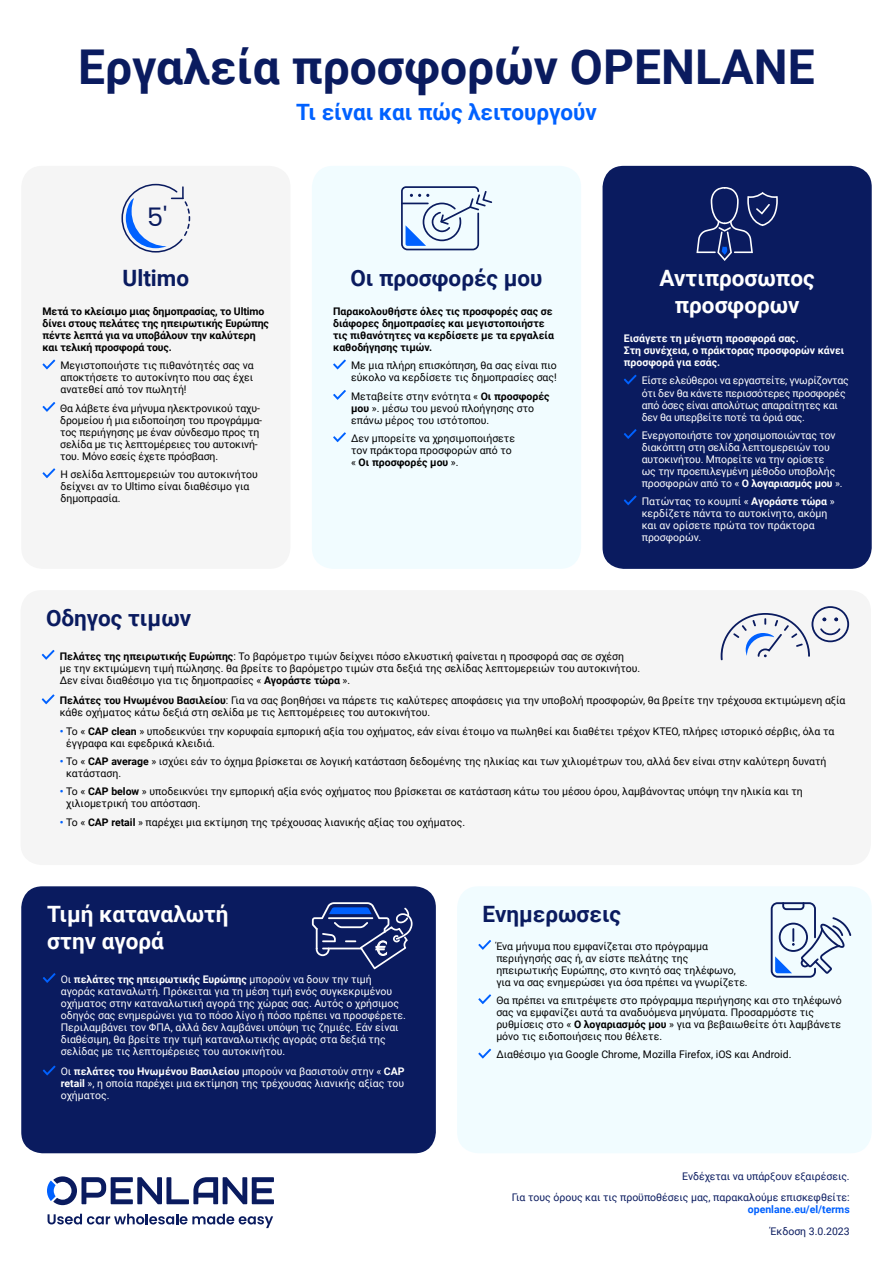
<style>
.page{position:relative;width:893px;height:1263px;background:#fff}
.page>*{position:absolute;margin:0;border:0;box-sizing:border-box;transform-origin:0 0}
.t1{font:700 48px "Roboto";color:#0a1b5f}
.t2{font:25.5px "Poppins";color:#0a1b5f}
.t3{font:700 22.5px/27px "Roboto";color:#fff;text-align:center}
.t4{font:700 22.5px "Roboto";color:#0a1b5f}
.t5{font:700 22.5px "Roboto";color:#0061ff}
.t6{font:19.8px "Futura Lt EU";color:#fff}
.t7{font:10.5px/12px "Roboto";color:#000}
.t8{font:10.5px/12px "Roboto";color:#fff}
.t9{font:700 10.5px/12px "Roboto";letter-spacing:-.01em;color:#000}
.t10{font:10.5px/12px "Roboto";letter-spacing:-.02em;color:#fff}
.t11{font:10.5px/21.1px "Roboto";color:#0a1b5f;text-align:right}
.t12{font:700 10.5px/12px "Roboto";color:#fff}
.t13{font:700 10.5px "Roboto";color:#0061ff}
.s1{font-weight:700}
.s2{font-weight:700;color:#0061ff}
</style>
<div class="page">
<div style="left:312px;top:166px;width:269px;height:403px;background:#f1fcff;border-radius:21px"></div>
<div style="left:21px;top:590px;width:850px;height:275px;background:#f5f5f5;border-radius:21px"></div>
<div style="left:457px;top:886px;width:415px;height:267px;background:#f1fcff;border-radius:21px"></div>
<div style="left:21px;top:886px;width:415px;height:267px;background:#0a1b5f;border-radius:21px"></div>
<div style="left:21px;top:166px;width:269px;height:403px;background:#f5f5f5;border-radius:21px"></div>
<div style="left:603px;top:166px;width:269px;height:403px;background:#0a1b5f;border-radius:21px"></div>
<svg style="left:401px;top:186px;width:91px;height:64px"></svg>
<svg style="left:696px;top:187px;width:82px;height:74px"></svg>
<svg style="left:121px;top:184px;width:69px;height:69px"></svg>
<svg style="left:771px;top:902px;width:80px;height:76px"></svg>
<svg style="left:312px;top:902px;width:101px;height:67px"></svg>
<svg style="left:721px;top:606px;width:128px;height:54px"></svg>
<svg style="left:47px;top:1176px;width:227px;height:29px"></svg>
<svg style="left:48px;top:1214px;width:225px;height:14px"></svg>
<svg style="left:43px;top:360px;width:12px;height:9px"></svg>
<svg style="left:43px;top:402px;width:12px;height:10px"></svg>
<svg style="left:43px;top:468px;width:12px;height:10px"></svg>
<svg style="left:333px;top:360px;width:13px;height:9px"></svg>
<svg style="left:333px;top:390px;width:13px;height:10px"></svg>
<svg style="left:333px;top:432px;width:13px;height:10px"></svg>
<svg style="left:624px;top:375px;width:13px;height:9px"></svg>
<svg style="left:624px;top:429px;width:13px;height:10px"></svg>
<svg style="left:624px;top:495px;width:13px;height:10px"></svg>
<svg style="left:42px;top:650px;width:13px;height:10px"></svg>
<svg style="left:42px;top:694px;width:13px;height:10px"></svg>
<svg style="left:43px;top:973px;width:13px;height:10px"></svg>
<svg style="left:43px;top:1065px;width:13px;height:10px"></svg>
<svg style="left:478px;top:940px;width:13px;height:10px"></svg>
<svg style="left:478px;top:994px;width:13px;height:10px"></svg>
<svg style="left:478px;top:1049px;width:13px;height:9px"></svg>
<h1 class="t1" style="left:78px;top:33px;width:738px">Εργαλεία προσφορών OPENLANE</h1>
<h3 class="t5" style="left:296px;top:96px;width:302px">Τι είναι και πώς λειτουργούν</h3>
<h2 class="t2" style="left:147px;top:202px;width:22px">5'</h2>
<h3 class="t4" style="left:123px;top:262px;width:68px">Ultimo</h3>
<p class="t9" style="left:43px;top:305px;width:228px">Μετά το κλείσιμο μιας δημοπρασίας, το Ultimo δίνει στους πελάτες της ηπειρωτικής Ευρώπης πέντε λεπτά για να υποβάλουν την καλύτερη και τελική προσφορά τους.</p>
<p class="t7" style="left:60px;top:359px;width:195px;text-align:justify">Μεγιστοποιήστε τις πιθανότητές σας να αποκτήσετε το αυτοκίνητο που σας έχει ανατεθεί από τον πωλητή!</p>
<p class="t7" style="left:60px;top:402px;width:204px">Θα λάβετε ένα μήνυμα ηλεκτρονικού ταχυ&shy;δρομείου ή μια ειδοποίηση του προγράμμα&shy;τος περιήγησης με έναν σύνδεσμο προς τη σελίδα με τις λεπτομέρειες του αυτοκινή&shy;του. Μόνο εσείς έχετε πρόσβαση.</p>
<p class="t7" style="left:60px;top:468px;width:199px">Η σελίδα λεπτομερειών του αυτοκινήτου δείχνει αν το Ultimo είναι διαθέσιμο για δημοπρασία.</p>
<h3 class="t4" style="left:46px;top:602px;width:146px">Οδηγος τιμων</h3>
<h3 class="t4" style="left:350px;top:262px;width:194px">Οι προσφορές μου</h3>
<h3 class="t3" style="left:660px;top:263px;width:157px">Αντιπροσωπος προσφορων</h3>
<p class="t9" style="left:333px;top:305px;width:222px">Παρακολουθήστε όλες τις προσφορές σας σε διάφορες δημοπρασίες και μεγιστοποιήστε τις πιθανότητες να κερδίσετε με τα εργαλεία καθοδήγησης τιμών.</p>
<p class="t7" style="left:351px;top:359px;width:207px">Με μια πλήρη επισκόπηση, θα σας είναι πιο εύκολο να κερδίσετε τις δημοπρασίες σας!</p>
<p class="t7" style="left:351px;top:390px;width:200px">Μεταβείτε στην ενότητα « <span class="s1">Οι προσφορές μου</span> ». μέσω του μενού πλοήγησης στο επάνω μέρος του ιστότοπου.</p>
<p class="t7" style="left:351px;top:432px;width:165px">Δεν μπορείτε να χρησιμοποιήσετε τον πράκτορα προσφορών από το « <span class="s1">Οι προσφορές μου</span> ».</p>
<p class="t12" style="left:624px;top:332px;width:222px">Εισάγετε τη μέγιστη προσφορά σας.<br>Στη συνέχεια, ο πράκτορας προσφορών κάνει προσφορά για εσάς.</p>
<p class="t10" style="left:642px;top:374px;width:209px">Είστε ελεύθεροι να εργαστείτε, γνωρίζοντας ότι δεν θα κάνετε περισσότερες προσφορές από όσες είναι απολύτως απαραίτητες και δεν θα υπερβείτε ποτέ τα όριά σας.</p>
<p class="t8" style="left:642px;top:429px;width:202px">Ενεργοποιήστε τον χρησιμοποιώντας τον διακόπτη στη σελίδα λεπτομερειών του αυτοκινήτου. Μπορείτε να την ορίσετε<br>ως την προεπιλεγμένη μέθοδο υποβολής προσφορών από το « <span class="s1">Ο λογαριασμός μου</span> ».</p>
<p class="t8" style="left:642px;top:495px;width:194px">Πατώντας το κουμπί « <span class="s1">Αγοράστε τώρα</span> » κερδίζετε πάντα το αυτοκίνητο, ακόμη και αν ορίσετε πρώτα τον πράκτορα προσφορών.</p>
<p class="t7" style="left:60px;top:649px;width:582px"><span class="s1">Πελάτες της ηπειρωτικής Ευρώπης</span>: Το βαρόμετρο τιμών δείχνει πόσο ελκυστική φαίνεται η προσφορά σας σε σχέση<br>με την εκτιμώμενη τιμή πώλησης. θα βρείτε το βαρόμετρο τιμών στα δεξιά της σελίδας λεπτομερειών του αυτοκινήτου.<br>Δεν είναι διαθέσιμο για τις δημοπρασίες « <span class="s1">Αγοράστε τώρα</span> ».</p>
<p class="t7" style="left:60px;top:694px;width:787px"><span class="s1">Πελάτες του Ηνωμένου Βασιλείου</span>: Για να σας βοηθήσει να πάρετε τις καλύτερες αποφάσεις για την υποβολή προσφορών, θα βρείτε την τρέχουσα εκτιμώμενη αξία κάθε οχήματος κάτω δεξιά στη σελίδα με τις λεπτομέρειες του αυτοκινήτου.</p>
<p class="t7" style="left:66px;top:724px;width:770px;text-indent:-6px"><span class="s2">•</span> Το « <span class="s1">CAP clean</span> » υποδεικνύει την κορυφαία εμπορική αξία του οχήματος, εάν είναι έτοιμο να πωληθεί και διαθέτει τρέχον ΚΤΕΟ, πλήρες ιστορικό σέρβις, όλα τα έγγραφα και εφεδρικά κλειδιά.</p>
<p class="t7" style="left:66px;top:755px;width:762px;text-indent:-6px"><span class="s2">•</span> Το « <span class="s1">CAP average</span> » ισχύει εάν το όχημα βρίσκεται σε λογική κατάσταση δεδομένης της ηλικίας και των χιλιομέτρων του, αλλά δεν είναι στην καλύτερη δυνατή κατάσταση.</p>
<p class="t7" style="left:66px;top:785px;width:738px;text-indent:-6px"><span class="s2">•</span> Το « <span class="s1">CAP below</span> » υποδεικνύει την εμπορική αξία ενός οχήματος που βρίσκεται σε κατάσταση κάτω του μέσου όρου, λαμβάνοντας υπόψη την ηλικία και τη χιλιομετρική του απόσταση.</p>
<p class="t7" style="left:60px;top:815px;width:407px"><span class="s2">•</span> Το « <span class="s1">CAP retail</span> » παρέχει μια εκτίμηση της τρέχουσας λιανικής αξίας του οχήματος.</p>
<h3 class="t3" style="left:47px;top:900px;width:183px;text-align:left">Τιμή καταναλωτή στην αγορά</h3>
<h3 class="t4" style="left:483px;top:898px;width:140px">Ενημερωσεις</h3>
<h3 class="t6" style="left:376px;top:936px;width:13px">€</h3>
<p class="t7" style="left:496px;top:939px;width:253px">Ένα μήνυμα που εμφανίζεται στο πρόγραμμα περιήγησής σας ή, αν είστε πελάτης της ηπειρωτικής Ευρώπης, στο κινητό σας τηλέφωνο, για να σας ενημερώσει για όσα πρέπει να γνωρίζετε.</p>
<p class="t7" style="left:496px;top:994px;width:347px">Θα πρέπει να επιτρέψετε στο πρόγραμμα περιήγησης και στο τηλέφωνό σας να εμφανίζει αυτά τα αναδυόμενα μηνύματα. Προσαρμόστε τις ρυθμίσεις στο « <span class="s1">Ο λογαριασμός μου</span> » για να βεβαιωθείτε ότι λαμβάνετε μόνο τις ειδοποιήσεις που θέλετε.</p>
<p class="t7" style="left:496px;top:1048px;width:297px">Διαθέσιμο για Google Chrome, Mozilla Firefox, iOS και Android.</p>
<p class="t8" style="left:61px;top:973px;width:347px">Οι <span class="s1">πελάτες της ηπειρωτικής Ευρώπης</span> μπορούν να δουν την τιμή αγοράς καταναλωτή. Πρόκειται για τη μέση τιμή ενός συγκεκριμένου οχήματος στην καταναλωτική αγορά της χώρας σας. Αυτός ο χρήσιμος οδηγός σας ενημερώνει για το πόσο λίγο ή πόσο πρέπει να προσφέρετε.<br>Περιλαμβάνει τον ΦΠΑ, αλλά δεν λαμβάνει υπόψη τις ζημιές. Εάν είναι διαθέσιμη, θα βρείτε την τιμή καταναλωτικής αγοράς στα δεξιά της σελίδας με τις λεπτομέρειες του αυτοκινήτου.</p>
<p class="t8" style="left:61px;top:1065px;width:345px;text-align:justify">Οι <span class="s1">πελάτες του Ηνωμένου Βασιλείου</span> μπορούν να βασιστούν στην « <span class="s1">CAP retail</span> », η οποία παρέχει μια εκτίμηση της τρέχουσας λιανικής αξίας του οχήματος.</p>
<p class="t11" style="left:512px;top:1165px;width:339px">Ενδέχεται να υπάρξουν εξαιρέσεις.<br>Για τους όρους και τις προϋποθέσεις μας, παρακαλούμε επισκεφθείτε:</p>
<p class="t13" style="left:748px;top:1202px;width:103px">openlane.eu/el/terms</p>
<p class="t11" style="left:771px;top:1220px;width:81px">Έκδοση 3.0.2023</p>
</div>
